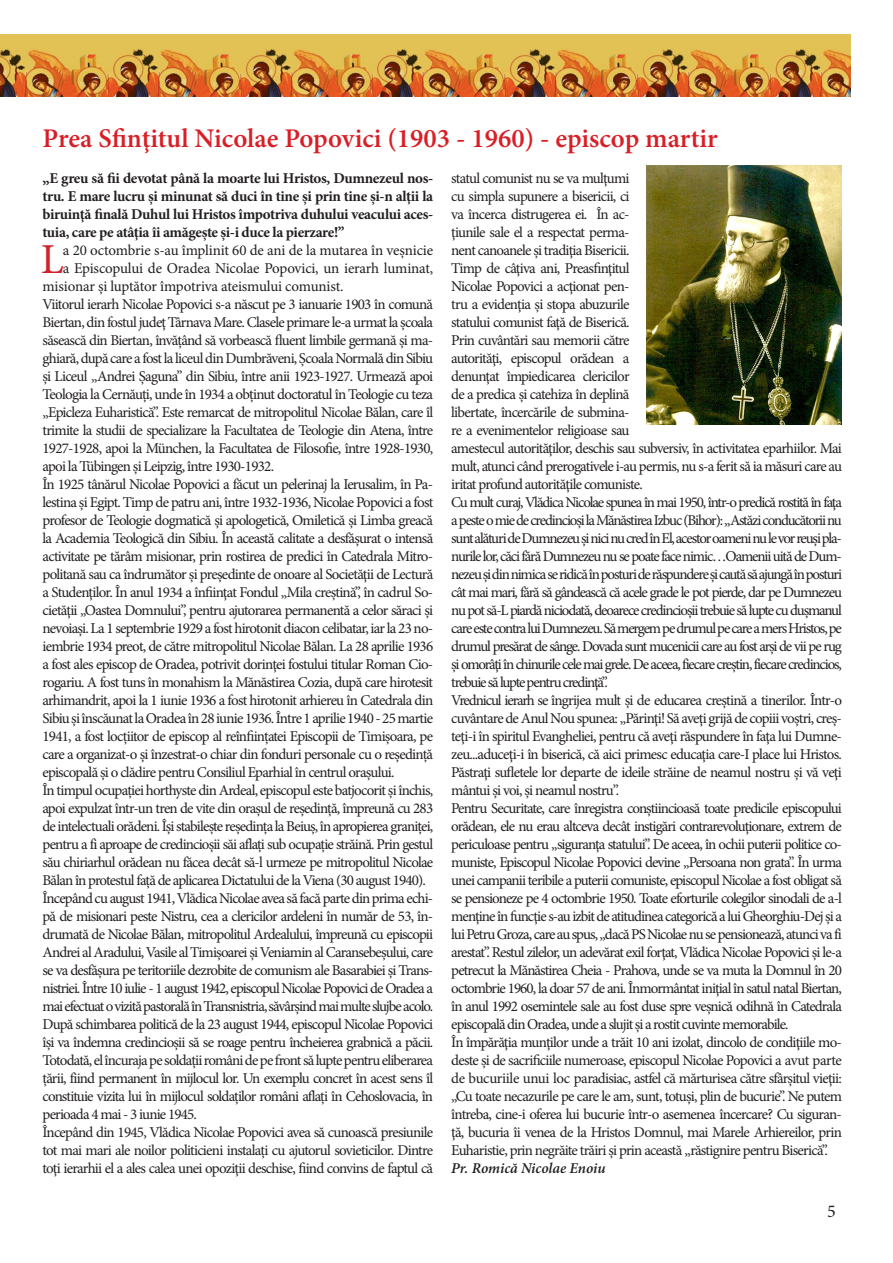
<style>
.page{position:relative;width:893px;height:1263px;background:#fff}
.page>*{position:absolute;margin:0;border:0;box-sizing:border-box;transform-origin:0 0}
.Text{font:42.75px "Minion Pro";color:#d1232a}
.Titlu{font:600 27px "Minion Pro";color:#d91f26}
.t1{font:18px "Minion Pro";color:#231f20}
.Text-2{font:15px/18px "Minion Pro";letter-spacing:-.05em;color:#231f20;text-align:justify}
.Text-3{font:700 15px/18px "Minion Pro";letter-spacing:-.025em;color:#231f20;text-align:justify}
.Text-4{font:15px "Minion Pro";letter-spacing:-.01em;color:#231f20}
.Text-5{font:15px "Minion Pro";letter-spacing:-.015em;color:#231f20}
.Text-6{font:italic 600 15px "Minion Pro";letter-spacing:-.005em;color:#231f20}
</style>
<div class="page">
<img style="left:0;top:34px;width:850px;height:63px">
<img style="left:647px;top:166px;width:195px;height:259px">
<p class="Titlu" style="left:43px;top:120px;width:677px">Prea Sfinţitul Nicolae Popovici (1903 - 1960) - episcop martir</p>
<p class="Text-3" style="left:43px;top:169px;width:392px">„E greu să fii devotat până la moarte lui Hristos, Dumnezeul nos&shy;tru. E mare lucru şi minunat să duci în tine şi prin tine şi-n alţii la biruinţă finală Duhul lui Hristos împotriva duhului veacului aces&shy;tuia, care pe atâţia îi amăgeşte şi-i duce la pierzare!”</p>
<p class="Text" style="left:41px;top:231px;width:24px">L</p>
<p class="Text-4" style="left:63px;top:240px;width:372px">a 20 octombrie s-au împlinit 60 de ani de la mutarea în veşnicie</p>
<p class="Text-2" style="left:451px;top:169px;width:392px;text-align:left">statul comunist nu se va mulţumi<br>cu simpla supunere a bisericii, ci<br>va încerca distrugerea ei. În ac-<br>ţiunile sale el a respectat perma-<br>nent canoanele şi tradiţia Bisericii.<br>Timp de câţiva ani, Preasfinţitul<br>Nicolae Popovici a acţionat pen-<br>tru a evidenţia şi stopa abuzurile<br>statului comunist faţă de Biserică.<br>Prin cuvântări sau memorii către<br>autorităţi, episcopul orădean a<br>denunţat împiedicarea clericilor<br>de a predica şi catehiza în deplină<br>libertate, încercările de submina-<br>re a evenimentelor religioase sau<br>amestecul autorităţilor, deschis sau subversiv, în activitatea eparhiilor. Mai mult, atunci când prerogativele i-au permis, nu s-a ferit să ia măsuri care au iritat profund autorităţile comuniste.</p>
<p class="Text-2" style="left:451px;top:493px;width:392px">Cu mult curaj, Vlădica Nicolae spunea în mai 1950, într-o predică rostită în faţa a peste o mie de credincioşi la Mănăstirea Izbuc (Bihor): „Astăzi conducătorii nu sunt alături de Dumnezeu şi nici nu cred în El, acestor oameni nu le vor reuşi pla&shy;nurile lor, căci fără Dumnezeu nu se poate face nimic…Oamenii uită de Dum&shy;nezeu şi din nimica se ridică în posturi de răspundere şi caută să ajungă în posturi cât mai mari, fără să gândească că acele grade le pot pierde, dar pe Dumnezeu nu pot să-L piardă niciodată, deoarece credincioşii trebuie să lupte cu duşmanul care este contra lui Dumnezeu. Să mergem pe drumul pe care a mers Hristos, pe drumul presărat de sânge. Dovada sunt mucenicii care au fost arşi de vii pe rug şi omorâţi în chinurile cele mai grele. De aceea, fiecare creştin, fiecare credincios, trebuie să lupte pentru credinţă”.</p>
<p class="Text-2" style="left:451px;top:691px;width:392px">Vrednicul ierarh se îngrijea mult şi de educarea creştină a tinerilor. Într-o cuvântare de Anul Nou spunea: „Părinţi! Să aveţi grijă de copiii voştri, creş&shy;teţi-i în spiritul Evangheliei, pentru că aveţi răspundere în faţa lui Dumne&shy;zeu...aduceţi-i în biserică, că aici primesc educaţia care-I place lui Hristos.<br>Păstraţi sufletele lor departe de ideile străine de neamul nostru şi vă veţi mântui şi voi, şi neamul nostru”.</p>
<p class="Text-2" style="left:451px;top:799px;width:392px">Pentru Securitate, care înregistra conştiincioasă toate predicile episcopului orădean, ele nu erau altceva decât instigări contrarevoluţionare, extrem de periculoase pentru „siguranţa statului”. De aceea, în ochii puterii politice co&shy;muniste, Episcopul Nicolae Popovici devine „Persoana non grata”. În urma unei campanii teribile a puterii comuniste, episcopul Nicolae a fost obligat să se pensioneze pe 4 octombrie 1950. Toate eforturile colegilor sinodali de a-l menţine în funcţie s-au izbit de atitudinea categorică a lui Gheorghiu-Dej şi a lui Petru Groza, care au spus, „dacă PS Nicolae nu se pensionează, atunci va fi arestat”. Restul zilelor, un adevărat exil forţat, Vlădica Nicolae Popovici şi le-a petrecut la Mănăstirea Cheia - Prahova, unde se va muta la Domnul în 20 octombrie 1960, la doar 57 de ani. Înmormântat iniţial în satul natal Biertan, în anul 1992 osemintele sale au fost duse spre veşnică odihnă în Catedrala episcopală din Oradea, unde a slujit şi a rostit cuvinte memorabile.</p>
<p class="Text-2" style="left:451px;top:1033px;width:392px">În împărăţia munţilor unde a trăit 10 ani izolat, dincolo de condiţiile mo&shy;deste şi de sacrificiile numeroase, episcopul Nicolae Popovici a avut parte de bucuriile unui loc paradisiac, astfel că mărturisea către sfârşitul vieţii: „Cu toate necazurile pe care le am, sunt, totuşi, plin de bucurie”. Ne putem întreba, cine-i oferea lui bucurie într-o asemenea încercare? Cu siguran&shy;ţă, bucuria îi venea de la Hristos Domnul, mai Marele Arhiereilor, prin Euharistie, prin negrăite trăiri şi prin această „răstignire pentru Biserică”.</p>
<p class="Text-6" style="left:451px;top:1158px;width:156px">Pr. Romică Nicolae Enoiu</p>
<p class="Text-4" style="left:63px;top:258px;width:372px">a Episcopului de Oradea Nicolae Popovici, un ierarh luminat,</p>
<p class="Text-5" style="left:43px;top:276px;width:302px">misionar şi luptător împotriva ateismului comunist.</p>
<p class="Text-2" style="left:43px;top:295px;width:392px">Viitorul ierarh Nicolae Popovici s-a născut pe 3 ianuarie 1903 în comună Biertan, din fostul judeţ Târnava Mare. Clasele primare le-a urmat la școala săsească din Biertan, învățând să vorbească fluent limbile germană și ma&shy;ghiară, după care a fost la liceul din Dumbrăveni, Școala Normală din Sibiu și Liceul „Andrei Șaguna” din Sibiu, între anii 1923-1927. Urmează apoi Teologia la Cernăuți, unde în 1934 a obținut doctoratul în Teologie cu teza „Epicleza Euharistică”. Este remarcat de mitropolitul Nicolae Bălan, care îl trimite la studii de specializare la Facultatea de Teologie din Atena, între 1927-1928, apoi la München, la Facultatea de Filosofie, între 1928-1930, apoi la Tübingen şi Leipzig, între 1930-1932.</p>
<p class="Text-2" style="left:43px;top:475px;width:392px">În 1925 tânărul Nicolae Popovici a făcut un pelerinaj la Ierusalim, în Pa&shy;lestina şi Egipt. Timp de patru ani, între 1932-1936, Nicolae Popovici a fost profesor de Teologie dogmatică şi apologetică, Omiletică şi Limba greacă la Academia Teologică din Sibiu. În această calitate a desfăşurat o intensă activitate pe tărâm misionar, prin rostirea de predici în Catedrala Mitro&shy;politană sau ca îndrumător şi preşedinte de onoare al Societăţii de Lectură a Studenţilor. În anul 1934 a înfiinţat Fondul „Mila creştină”, în cadrul So&shy;cietăţii „Oastea Domnului”, pentru ajutorarea permanentă a celor săraci şi nevoiaşi. La 1 septembrie 1929 a fost hirotonit diacon celibatar, iar la 23 no&shy;iembrie 1934 preot, de către mitropolitul Nicolae Bălan. La 28 aprilie 1936 a fost ales episcop de Oradea, potrivit dorinţei fostului titular Roman Cio&shy;rogariu. A fost tuns în monahism la Mănăstirea Cozia, după care hirotesit arhimandrit, apoi la 1 iunie 1936 a fost hirotonit arhiereu în Catedrala din Sibiu şi înscăunat la Oradea în 28 iunie 1936. Între 1 aprilie 1940 - 25 martie 1941, a fost locțiitor de episcop al reînființatei Episcopii de Timișoara, pe care a organizat-o și înzestrat-o chiar din fonduri personale cu o reședință episcopală și o clădire pentru Consiliul Eparhial în centrul orașului.</p>
<p class="Text-2" style="left:43px;top:781px;width:392px">În timpul ocupației horthyste din Ardeal, episcopul este batjocorit și închis, apoi expulzat într-un tren de vite din orașul de reședință, împreună cu 283 de intelectuali orădeni. Își stabilește reședința la Beiuș, în apropierea graniței, pentru a fi aproape de credincioșii săi aflați sub ocupație străină. Prin gestul său chiriarhul orădean nu făcea decât să-l urmeze pe mitropolitul Nicolae Bălan în protestul față de aplicarea Dictatului de la Viena (30 august 1940).</p>
<p class="Text-2" style="left:43px;top:889px;width:392px">Începând cu august 1941, Vlădica Nicolae avea să facă parte din prima echi&shy;pă de misionari peste Nistru, cea a clericilor ardeleni în număr de 53, în&shy;drumată de Nicolae Bălan, mitropolitul Ardealului, împreună cu episcopii Andrei al Aradului, Vasile al Timișoarei și Veniamin al Caransebeșului, care se va desfășura pe teritoriile dezrobite de comunism ale Basarabiei și Trans&shy;nistriei. Între 10 iulie - 1 august 1942, episcopul Nicolae Popovici de Oradea a mai efectuat o vizită pastorală în Transnistria, săvârşind mai multe slujbe acolo.</p>
<p class="Text-2" style="left:43px;top:1015px;width:392px">După schimbarea politică de la 23 august 1944, episcopul Nicolae Popovici își va îndemna credincioșii să se roage pentru încheierea grabnică a păcii.<br>Totodată, el încuraja pe soldații români de pe front să lupte pentru eliberarea țării, fiind permanent în mijlocul lor. Un exemplu concret în acest sens îl constituie vizita lui în mijlocul soldaților români aflați în Cehoslovacia, în perioada 4 mai - 3 iunie 1945.</p>
<p class="Text-2" style="left:43px;top:1123px;width:392px">Începând din 1945, Vlădica Nicolae Popovici avea să cunoască presiunile tot mai mari ale noilor politicieni instalați cu ajutorul sovieticilor. Dintre toţi ierarhii el a ales calea unei opoziţii deschise, fiind convins de faptul că</p>
<p class="t1" style="left:827px;top:1199px;width:10px">5</p>
</div>
